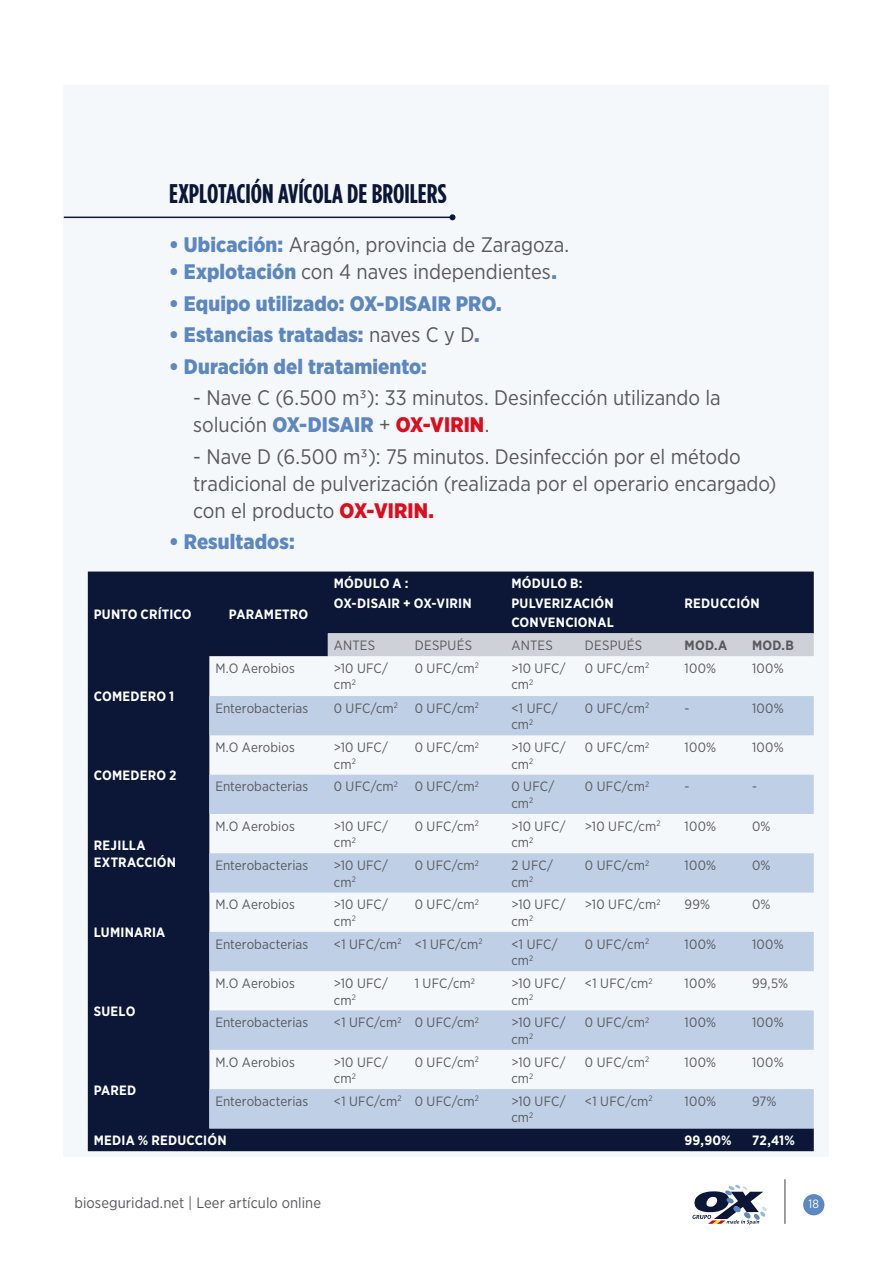
<style>
.page{position:relative;width:893px;height:1263px;background:#fff}
.page>*{position:absolute;margin:0;border:0;box-sizing:border-box;transform-origin:0 0}
.t1{font:700 27px "Gotham Condensed";color:#0c1738}
.Online_txt{font:21px/27px "Gotham Narrow";letter-spacing:-.005em;color:#59595c}
.Online_txt-2{font:900 21px "Gotham Narrow";letter-spacing:.005em;color:#5c87c0}
.t2{font:15px "Gotham Narrow";letter-spacing:.005em;color:#59595c}
.Online_txt-3{font:13.5px/16.5px "Gotham Narrow";letter-spacing:.01em;color:#59595c}
.Online_txt-4{font:700 13.5px/19.5px "Gotham Narrow";letter-spacing:.015em;color:#fff}
.Online_txt-5{font:700 13.5px "Gotham Narrow";letter-spacing:.02em;color:#59595c}
.t3{font:12px "Gotham Narrow";color:#fff}
.s1{font-weight:900;color:#5c87c0}
.s2{font-weight:400;color:#59595c}
.s3{font-weight:900;color:#dc0d1d}
</style>
<div class="page">
<div style="left:803px;top:1194px;width:21px;height:21px;background:#5c87c0;border-radius:50%"></div>
<hr style="left:784px;top:1179px;width:2px;height:45px;background:#808080">
<div style="left:64px;top:85px;width:765px;height:1071px;background:#f5f8fb"></div>
<svg style="left:692px;top:1185px;width:75px;height:39px"></svg>
<hr style="left:64px;top:217px;width:388px;height:1px;background:#0c1738">
<svg style="left:449px;top:214px;width:6px;height:6px"></svg>
<svg style="left:88px;top:571px;width:726px;height:580px;fill:#0c1738"></svg>
<div style="left:328px;top:633px;width:486px;height:23px;background:#ced1d7"></div>
<svg style="left:209px;top:696px;width:605px;height:432px;fill:#becfe6"></svg>
<p class="t1" style="left:169px;top:178px;width:279px">EXPLOTACIÓN AVÍCOLA DE BROILERS</p>
<p class="Online_txt" style="left:169px;top:231px;width:401px"><span class="s1">• Ubicación:</span> Aragón, provincia de Zaragoza.</p>
<p class="Online_txt" style="left:169px;top:258px;width:389px"><span class="s1">• Explotación</span> con 4 naves independientes<span class="s1">.</span></p>
<p class="Online_txt-2" style="left:169px;top:289px;width:334px">• Equipo utilizado: OX-DISAIR PRO.</p>
<p class="Online_txt-2" style="left:169px;top:321px;width:312px">• Estancias tratadas: <span class="s2">naves C y D</span>.</p>
<p class="Online_txt-2" style="left:169px;top:352px;width:259px">• Duración del tratamiento:</p>
<p class="Online_txt" style="left:193px;top:384px;width:529px">- Nave C (6.500 m3): 33 minutos. Desinfección utilizando la solución <span class="s1">OX-DISAIR</span> + <span class="s3">OX-VIRIN</span>.</p>
<p class="Online_txt" style="left:193px;top:442px;width:585px">- Nave D (6.500 m3): 75 minutos. Desinfección por el método tradicional de pulverización (realizada por el operario encargado) con el producto <span class="s3">OX-VIRIN.</span></p>
<p class="Online_txt-2" style="left:169px;top:528px;width:127px">• Resultados:</p>
<p class="Online_txt-4" style="left:94px;top:605px;width:99px">PUNTO CRÍTICO</p>
<p class="Online_txt-4" style="left:229px;top:605px;width:81px">PARAMETRO</p>
<p class="Online_txt-4" style="left:334px;top:574px;width:76px">MÓDULO A :</p>
<p class="Online_txt-4" style="left:334px;top:593px;width:139px">OX-DISAIR + OX-VIRIN</p>
<p class="Online_txt-4" style="left:511px;top:574px;width:104px">MÓDULO B:<br>PULVERIZACIÓN</p>
<p class="Online_txt-4" style="left:511px;top:613px;width:104px">CONVENCIONAL</p>
<p class="Online_txt-4" style="left:685px;top:593px;width:77px">REDUCCIÓN</p>
<p class="Online_txt-3" style="left:334px;top:637px;width:43px">ANTES</p>
<p class="Online_txt-3" style="left:415px;top:637px;width:59px">DESPUÉS</p>
<p class="Online_txt-3" style="left:511px;top:637px;width:43px">ANTES</p>
<p class="Online_txt-3" style="left:585px;top:637px;width:59px">DESPUÉS</p>
<p class="Online_txt-5" style="left:685px;top:637px;width:44px">MOD.A</p>
<p class="Online_txt-5" style="left:752px;top:637px;width:43px">MOD.B</p>
<p class="Online_txt-4" style="left:94px;top:686px;width:82px">COMEDERO 1</p>
<p class="Online_txt-4" style="left:94px;top:765px;width:84px">COMEDERO 2</p>
<p class="Online_txt-4" style="left:94px;top:836px;width:53px">REJILLA</p>
<p class="Online_txt-4" style="left:94px;top:852px;width:84px">EXTRACCIÓN</p>
<p class="Online_txt-4" style="left:94px;top:923px;width:73px">LUMINARIA</p>
<p class="Online_txt-4" style="left:94px;top:1001px;width:43px">SUELO</p>
<p class="Online_txt-3" style="left:215px;top:660px;width:81px">M.O Aerobios</p>
<p class="Online_txt-3" style="left:334px;top:660px;width:56px">&gt;10 UFC/ cm<sup>2</sup></p>
<p class="Online_txt-3" style="left:415px;top:660px;width:66px">0 UFC/cm<sup>2</sup></p>
<p class="Online_txt-3" style="left:511px;top:660px;width:56px">&gt;10 UFC/ cm<sup>2</sup></p>
<p class="Online_txt-3" style="left:585px;top:660px;width:66px">0 UFC/cm<sup>2</sup></p>
<p class="Online_txt-3" style="left:685px;top:660px;width:33px">100%</p>
<p class="Online_txt-3" style="left:752px;top:660px;width:33px">100%</p>
<p class="Online_txt-3" style="left:215px;top:700px;width:95px">Enterobacterias</p>
<p class="Online_txt-3" style="left:334px;top:700px;width:66px">0 UFC/cm<sup>2</sup></p>
<p class="Online_txt-3" style="left:415px;top:700px;width:66px">0 UFC/cm<sup>2</sup></p>
<p class="Online_txt-3" style="left:511px;top:700px;width:48px">&lt;1 UFC/ cm<sup>2</sup></p>
<p class="Online_txt-3" style="left:585px;top:700px;width:66px">0 UFC/cm<sup>2</sup></p>
<p class="Online_txt-3" style="left:685px;top:700px;width:7px">-</p>
<p class="Online_txt-3" style="left:752px;top:700px;width:33px">100%</p>
<p class="Online_txt-3" style="left:215px;top:739px;width:81px">M.O Aerobios</p>
<p class="Online_txt-3" style="left:334px;top:739px;width:56px">&gt;10 UFC/ cm<sup>2</sup></p>
<p class="Online_txt-3" style="left:415px;top:739px;width:66px">0 UFC/cm<sup>2</sup></p>
<p class="Online_txt-3" style="left:511px;top:739px;width:56px">&gt;10 UFC/ cm<sup>2</sup></p>
<p class="Online_txt-3" style="left:585px;top:739px;width:66px">0 UFC/cm<sup>2</sup></p>
<p class="Online_txt-3" style="left:685px;top:739px;width:33px">100%</p>
<p class="Online_txt-3" style="left:752px;top:739px;width:33px">100%</p>
<p class="Online_txt-3" style="left:215px;top:778px;width:95px">Enterobacterias</p>
<p class="Online_txt-3" style="left:334px;top:778px;width:66px">0 UFC/cm<sup>2</sup></p>
<p class="Online_txt-3" style="left:415px;top:778px;width:66px">0 UFC/cm<sup>2</sup></p>
<p class="Online_txt-3" style="left:511px;top:778px;width:44px">0 UFC/ cm<sup>2</sup></p>
<p class="Online_txt-3" style="left:585px;top:778px;width:66px">0 UFC/cm<sup>2</sup></p>
<p class="Online_txt-3" style="left:685px;top:778px;width:7px">-</p>
<p class="Online_txt-3" style="left:752px;top:778px;width:7px">-</p>
<p class="Online_txt-3" style="left:215px;top:817px;width:81px">M.O Aerobios</p>
<p class="Online_txt-3" style="left:334px;top:817px;width:56px">&gt;10 UFC/ cm<sup>2</sup></p>
<p class="Online_txt-3" style="left:415px;top:817px;width:66px">0 UFC/cm<sup>2</sup></p>
<p class="Online_txt-3" style="left:511px;top:817px;width:56px">&gt;10 UFC/ cm<sup>2</sup></p>
<p class="Online_txt-3" style="left:585px;top:817px;width:77px">&gt;10 UFC/cm<sup>2</sup></p>
<p class="Online_txt-3" style="left:685px;top:817px;width:33px">100%</p>
<p class="Online_txt-3" style="left:752px;top:817px;width:20px">0%</p>
<p class="Online_txt-3" style="left:215px;top:857px;width:95px">Enterobacterias</p>
<p class="Online_txt-3" style="left:334px;top:857px;width:56px">&gt;10 UFC/ cm<sup>2</sup></p>
<p class="Online_txt-3" style="left:415px;top:857px;width:66px">0 UFC/cm<sup>2</sup></p>
<p class="Online_txt-3" style="left:511px;top:857px;width:43px">2 UFC/ cm<sup>2</sup></p>
<p class="Online_txt-3" style="left:585px;top:857px;width:66px">0 UFC/cm<sup>2</sup></p>
<p class="Online_txt-3" style="left:685px;top:857px;width:33px">100%</p>
<p class="Online_txt-3" style="left:752px;top:857px;width:20px">0%</p>
<p class="Online_txt-3" style="left:215px;top:896px;width:81px">M.O Aerobios</p>
<p class="Online_txt-3" style="left:334px;top:896px;width:56px">&gt;10 UFC/ cm<sup>2</sup></p>
<p class="Online_txt-3" style="left:415px;top:896px;width:66px">0 UFC/cm<sup>2</sup></p>
<p class="Online_txt-3" style="left:511px;top:896px;width:56px">&gt;10 UFC/ cm<sup>2</sup></p>
<p class="Online_txt-3" style="left:585px;top:896px;width:77px">&gt;10 UFC/cm<sup>2</sup></p>
<p class="Online_txt-3" style="left:685px;top:896px;width:27px">99%</p>
<p class="Online_txt-3" style="left:752px;top:896px;width:20px">0%</p>
<p class="Online_txt-3" style="left:215px;top:935px;width:95px">Enterobacterias</p>
<p class="Online_txt-3" style="left:334px;top:935px;width:69px">&lt;1 UFC/cm<sup>2</sup></p>
<p class="Online_txt-3" style="left:415px;top:935px;width:69px">&lt;1 UFC/cm<sup>2</sup></p>
<p class="Online_txt-3" style="left:511px;top:935px;width:48px">&lt;1 UFC/ cm<sup>2</sup></p>
<p class="Online_txt-3" style="left:585px;top:935px;width:66px">0 UFC/cm<sup>2</sup></p>
<p class="Online_txt-3" style="left:685px;top:935px;width:33px">100%</p>
<p class="Online_txt-3" style="left:752px;top:935px;width:33px">100%</p>
<p class="Online_txt-3" style="left:215px;top:975px;width:81px">M.O Aerobios</p>
<p class="Online_txt-3" style="left:334px;top:975px;width:56px">&gt;10 UFC/ cm<sup>2</sup></p>
<p class="Online_txt-3" style="left:415px;top:975px;width:62px">1 UFC/cm<sup>2</sup></p>
<p class="Online_txt-3" style="left:511px;top:975px;width:56px">&gt;10 UFC/ cm<sup>2</sup></p>
<p class="Online_txt-3" style="left:585px;top:975px;width:69px">&lt;1 UFC/cm<sup>2</sup></p>
<p class="Online_txt-3" style="left:685px;top:975px;width:33px">100%</p>
<p class="Online_txt-3" style="left:752px;top:975px;width:38px">99,5%</p>
<p class="Online_txt-3" style="left:215px;top:1014px;width:95px">Enterobacterias</p>
<p class="Online_txt-3" style="left:334px;top:1014px;width:69px">&lt;1 UFC/cm<sup>2</sup></p>
<p class="Online_txt-3" style="left:415px;top:1014px;width:66px">0 UFC/cm<sup>2</sup></p>
<p class="Online_txt-3" style="left:511px;top:1014px;width:56px">&gt;10 UFC/ cm<sup>2</sup></p>
<p class="Online_txt-3" style="left:585px;top:1014px;width:66px">0 UFC/cm<sup>2</sup></p>
<p class="Online_txt-3" style="left:685px;top:1014px;width:33px">100%</p>
<p class="Online_txt-3" style="left:752px;top:1014px;width:33px">100%</p>
<p class="Online_txt-3" style="left:215px;top:1053px;width:81px">M.O Aerobios</p>
<p class="Online_txt-3" style="left:334px;top:1053px;width:56px">&gt;10 UFC/ cm<sup>2</sup></p>
<p class="Online_txt-3" style="left:415px;top:1053px;width:66px">0 UFC/cm<sup>2</sup></p>
<p class="Online_txt-3" style="left:511px;top:1053px;width:56px">&gt;10 UFC/ cm<sup>2</sup></p>
<p class="Online_txt-3" style="left:585px;top:1053px;width:66px">0 UFC/cm<sup>2</sup></p>
<p class="Online_txt-3" style="left:685px;top:1053px;width:33px">100%</p>
<p class="Online_txt-3" style="left:752px;top:1053px;width:33px">100%</p>
<p class="Online_txt-3" style="left:215px;top:1093px;width:95px">Enterobacterias</p>
<p class="Online_txt-3" style="left:334px;top:1093px;width:69px">&lt;1 UFC/cm<sup>2</sup></p>
<p class="Online_txt-3" style="left:415px;top:1093px;width:66px">0 UFC/cm<sup>2</sup></p>
<p class="Online_txt-3" style="left:511px;top:1093px;width:56px">&gt;10 UFC/ cm<sup>2</sup></p>
<p class="Online_txt-3" style="left:585px;top:1093px;width:69px">&lt;1 UFC/cm<sup>2</sup></p>
<p class="Online_txt-3" style="left:685px;top:1093px;width:33px">100%</p>
<p class="Online_txt-3" style="left:752px;top:1093px;width:26px">97%</p>
<p class="Online_txt-4" style="left:94px;top:1130px;width:134px">MEDIA % REDUCCIÓN</p>
<p class="Online_txt-4" style="left:685px;top:1130px;width:49px">99,90%</p>
<p class="Online_txt-4" style="left:752px;top:1130px;width:44px">72,41%</p>
<p class="Online_txt-4" style="left:94px;top:1080px;width:44px">PARED</p>
<p class="t2" style="left:74px;top:1193px;width:248px">bioseguridad.net | Leer artículo online</p>
<p class="t3" style="left:808px;top:1197px;width:12px">18</p>
</div>
